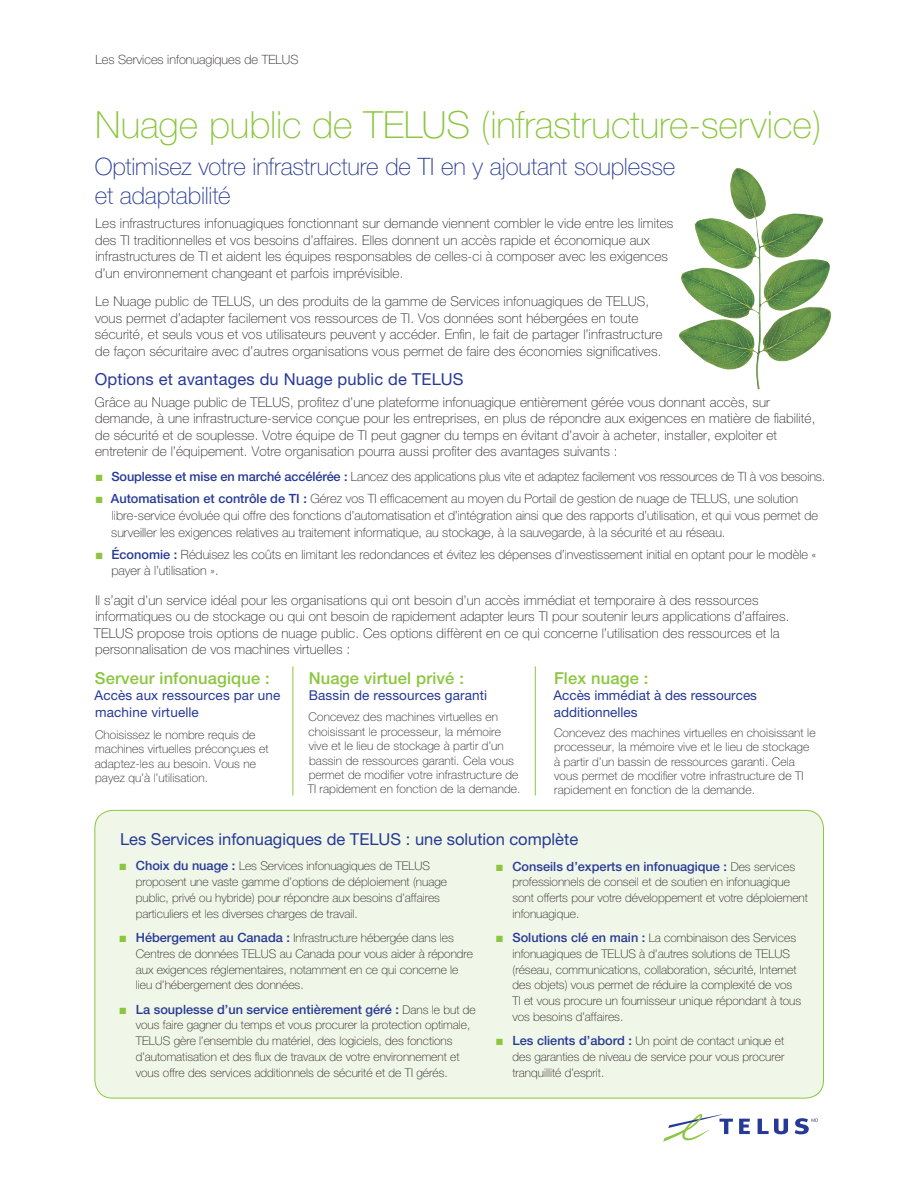
<style>
.page{position:relative;width:918px;height:1188px;background:#fff}
.page>*{position:absolute;margin:0;border:0;box-sizing:border-box;transform-origin:0 0}
.t1{font:100 37.5px "Helvetica Neue";letter-spacing:-.005em;color:#8bc63e}
.t2{font:100 24px/28.8px "Helvetica Neue";letter-spacing:-.005em;color:#263996}
.t3{font:16.5px "Helvetica Neue";color:#263996}
.t4{font:500 16.5px "Helvetica Neue";letter-spacing:.01em;color:#8bc63e}
.t5{font:100 13.5px/16.5px "Helvetica Neue";letter-spacing:.01em;color:#231f20}
.t6{font:13.5px/16.2px "Helvetica Neue";letter-spacing:.01em;color:#263996}
.t7{font:100 12.75px/16.8px "Helvetica Neue";color:#231f20}
.t8{font:500 12.75px "Helvetica Neue";color:#263996}
.t9{font:100 12px/15.8px "Helvetica Neue";color:#231f20}
.s1{color:#8bc63e}
.s2{font-weight:500;color:#263996}
.s3{font-weight:500;font-size:12.75px;color:#263996}
.s4{font-weight:100;font-size:12px;color:#231f20}
</style>
<div class="page">
<div style="left:95px;top:810px;width:729px;height:288px;background:#f1f7e8;border-radius:18px"></div>
<img style="left:679px;top:168px;width:153px;height:222px">
<hr style="left:292px;top:666px;width:1px;height:129px;background:#8bc63e">
<hr style="left:535px;top:666px;width:1px;height:129px;background:#8bc63e">
<svg style="left:739px;top:1119px;width:11px;height:15px"></svg>
<svg style="left:758px;top:1119px;width:30px;height:15px"></svg>
<svg style="left:663px;top:1114px;width:70px;height:28px"></svg>
<svg style="left:795px;top:1118px;width:23px;height:16px"></svg>
<p class="t7" style="left:95px;top:51px;width:205px">Les Services infonuagiques de TELUS</p>
<h1 class="t1" style="left:95px;top:103px;width:728px">Nuage public de TELUS (infrastructure-service)</h1>
<h2 class="t2" style="left:95px;top:152px;width:582px">Optimisez votre infrastructure de TI en y ajoutant souplesse et adaptabilité</h2>
<p class="t5" style="left:95px;top:215px;width:580px">Les infrastructures infonuagiques fonctionnant sur demande viennent combler le vide entre les limites des TI traditionnelles et vos besoins d’affaires. Elles donnent un accès rapide et économique aux infrastructures de TI et aident les équipes responsables de celles-ci à composer avec les exigences d’un environnement changeant et parfois imprévisible.</p>
<p class="t5" style="left:95px;top:293px;width:569px">Le Nuage public de TELUS, un des produits de la gamme de Services infonuagiques de TELUS, vous permet d’adapter facilement vos ressources de TI. Vos données sont hébergées en toute sécurité, et seuls vous et vos utilisateurs peuvent y accéder. Enfin, le fait de partager l’infrastructure de façon sécuritaire avec d’autres organisations vous permet de faire des économies significatives.</p>
<h3 class="t3" style="left:95px;top:370px;width:370px">Options et avantages du Nuage public de TELUS</h3>
<p class="t5" style="left:95px;top:394px;width:722px">Grâce au Nuage public de TELUS, profitez d’une plateforme infonuagique entièrement gérée vous donnant accès, sur demande, à une infrastructure-service conçue pour les entreprises, en plus de répondre aux exigences en matière de fiabilité, de sécurité et de souplesse. Votre équipe de TI peut gagner du temps en évitant d’avoir à acheter, installer, exploiter et entretenir de l’équipement. Votre organisation pourra aussi profiter des avantages suivants :</p>
<p class="t7" style="left:96px;top:468px;width:731px"><span class="s1">■</span> <span class="s2">Souplesse et mise en marché accélérée :</span> Lancez des applications plus vite et adaptez facilement vos ressources de TI à vos besoins.</p>
<p class="t7" style="left:111px;top:490px;width:708px;text-indent:-15px"><span class="s1">■</span> <span class="s2">Automatisation et contrôle de TI :</span> Gérez vos TI efficacement au moyen du Portail de gestion de nuage de TELUS, une solution libre-service évoluée qui offre des fonctions d’automatisation et d’intégration ainsi que des rapports d’utilisation, et qui vous permet de surveiller les exigences relatives au traitement informatique, au stockage, à la sauvegarde, à la sécurité et au réseau.</p>
<p class="t7" style="left:111px;top:546px;width:707px;text-indent:-15px"><span class="s1">■</span> <span class="s2">Économie :</span> Réduisez les coûts en limitant les redondances et évitez les dépenses d’investissement initial en optant pour le modèle « payer à l’utilisation ».</p>
<p class="t5" style="left:94px;top:592px;width:697px">Il s’agit d’un service idéal pour les organisations qui ont besoin d’un accès immédiat et temporaire à des ressources informatiques ou de stockage ou qui ont besoin de rapidement adapter leurs TI pour soutenir leurs applications d’affaires.<br>TELUS propose trois options de nuage public. Ces options diffèrent en ce qui concerne l’utilisation des ressources et la personnalisation de vos machines virtuelles :</p>
<h3 class="t4" style="left:309px;top:668px;width:157px">Nuage virtuel privé :</h3>
<p class="t6" style="left:309px;top:687px;width:180px">Bassin de ressources garanti</p>
<p class="t9" style="left:308px;top:710px;width:214px;line-height:14.4px">Concevez des machines virtuelles en choisissant le processeur, la mémoire vive et le lieu de stockage à partir d’un bassin de ressources garanti. Cela vous permet de modifier votre infrastructure de TI rapidement en fonction de la demande.</p>
<h3 class="t4" style="left:95px;top:668px;width:176px">Serveur infonuagique :</h3>
<p class="t6" style="left:94px;top:687px;width:187px">Accès aux ressources par une machine virtuelle</p>
<p class="t9" style="left:95px;top:728px;width:175px;line-height:14.4px">Choisissez le nombre requis de machines virtuelles préconçues et adaptez-les au besoin. Vous ne payez qu’à l’utilisation.</p>
<h3 class="t4" style="left:554px;top:668px;width:96px">Flex nuage :</h3>
<p class="t6" style="left:553px;top:687px;width:205px">Accès immédiat à des ressources additionnelles</p>
<p class="t9" style="left:554px;top:725px;width:263px;line-height:14.4px">Concevez des machines virtuelles en choisissant le processeur, la mémoire vive et le lieu de stockage à partir d’un bassin de ressources garanti. Cela vous permet de modifier votre infrastructure de TI rapidement en fonction de la demande.</p>
<h3 class="t3" style="left:120px;top:829px;width:460px">Les Services infonuagiques de TELUS : une solution complète</h3>
<p class="t9" style="left:136px;top:858px;width:313px;text-indent:-16px"><span class="s1">■</span> <span class="s3">Choix du nuage :</span> Les Services infonuagiques de TELUS proposent une vaste gamme d’options de déploiement (nuage public, privé ou hybride) pour répondre aux besoins d’affaires particuliers et les diverses charges de travail.</p>
<p class="t9" style="left:136px;top:930px;width:339px;text-indent:-16px"><span class="s1">■</span> <span class="s3">Hébergement au Canada :</span> Infrastructure hébergée dans les Centres de données TELUS au Canada pour vous aider à répondre aux exigences réglementaires, notamment en ce qui concerne le lieu d’hébergement des données.</p>
<p class="t8" style="left:120px;top:1002px;width:358px"><span class="s1">■</span> La souplesse d’un service entièrement géré : <span class="s4">Dans le but de</span></p>
<p class="t9" style="left:136px;top:1017px;width:336px">vous faire gagner du temps et vous procurer la protection optimale, TELUS gère l’ensemble du matériel, des logiciels, des fonctions d’automatisation et des flux de travaux de votre environnement et vous offre des services additionnels de sécurité et de TI gérés.</p>
<p class="t8" style="left:496px;top:858px;width:300px"><span class="s1">■</span> Conseils d’experts en infonuagique : <span class="s4">Des services</span></p>
<p class="t9" style="left:512px;top:874px;width:297px">professionnels de conseil et de soutien en infonuagique sont offerts pour votre développement et votre déploiement infonuagique.</p>
<p class="t9" style="left:512px;top:930px;width:290px;text-indent:-16px"><span class="s1">■</span> <span class="s3">Solutions clé en main :</span> La combinaison des Services infonuagiques de TELUS à d’autres solutions de TELUS (réseau, communications, collaboration, sécurité, Internet des objets) vous permet de réduire la complexité de vos TI et vous procure un fournisseur unique répondant à tous vos besoins d’affaires.</p>
<p class="t9" style="left:512px;top:1033px;width:273px;text-align:justify;text-indent:-16px"><span class="s1">■</span> <span class="s3">Les clients d’abord :</span> Un point de contact unique et des garanties de niveau de service pour vous procurer tranquillité d’esprit.</p>
</div>
